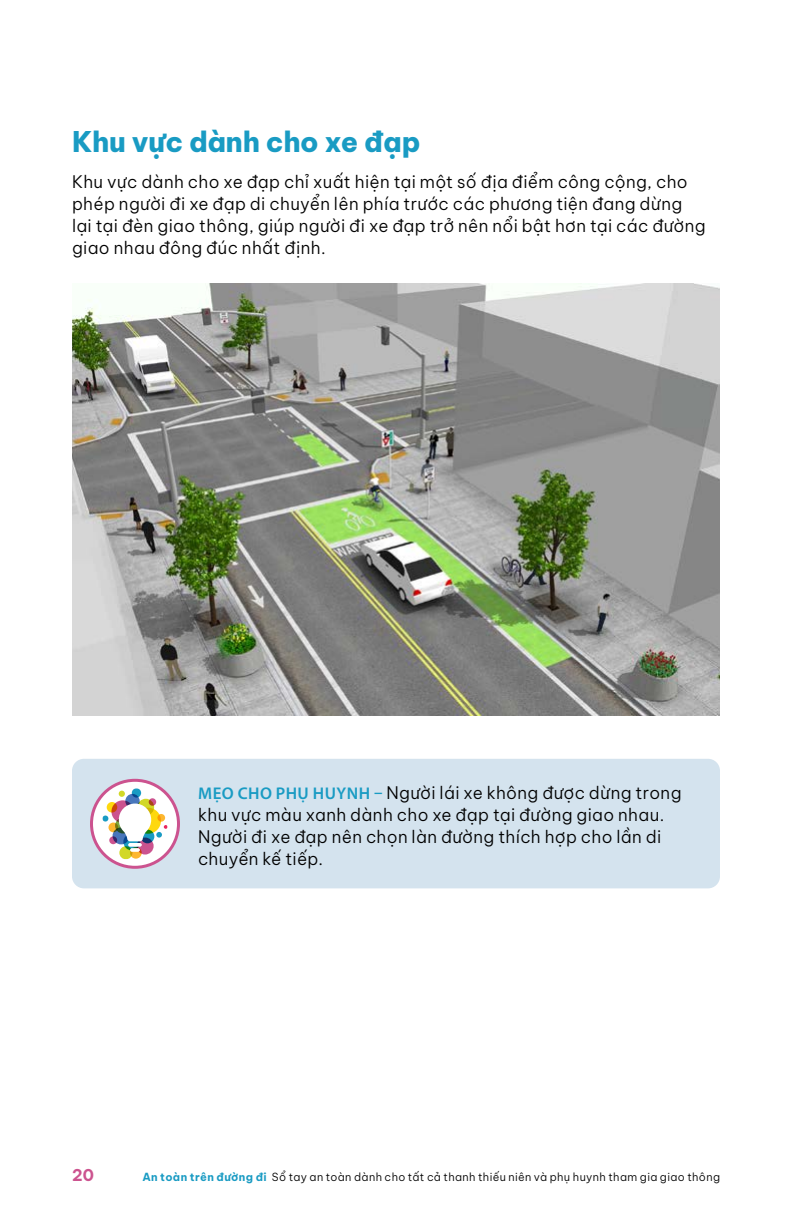
<style>
.page{position:relative;width:792px;height:1224px;background:#fff}
.page>*{position:absolute;margin:0;border:0;box-sizing:border-box;transform-origin:0 0}
._2_Section_Subhead_1{font:800 28px "Be Vietnam Pro";letter-spacing:-.01em;color:#199bc3}
.Body_Text{font:300 17px/22px "Be Vietnam Pro";letter-spacing:.02em;color:#000}
.Parent_Tip{font:300 17px/22px "Be Vietnam Pro";letter-spacing:.02em;color:#000}
.t1{font:700 16px "Be Vietnam Pro";color:#cc538f}
.t2{font:300 11px "Be Vietnam Pro";letter-spacing:.035em;color:#000}
.s1{font-family:"Myriad Pro";font-weight:600;color:#199bc3}
.s2{font-weight:700;color:#199bc3}
</style>
<div class="page">
<img style="left:72px;top:283px;width:648px;height:432px">
<div style="left:72px;top:759px;width:648px;height:129px;background:#d4e3ee;border-radius:12px"></div>
<div style="left:92px;top:780px;width:86px;height:87px;background:#fff;border-radius:50%"></div>
<div style="left:125px;top:794px;width:15px;height:14px;background:#4876bb;border-radius:50%"></div>
<svg style="left:137px;top:799px;width:17px;height:16px"></svg>
<div style="left:113px;top:827px;width:17px;height:17px;background:#4876bb;border-radius:50%"></div>
<svg style="left:137px;top:838px;width:17px;height:17px"></svg>
<div style="left:119px;top:846px;width:13px;height:13px;background:#d2d827;border-radius:50%"></div>
<svg style="left:108px;top:823px;width:10px;height:9px"></svg>
<svg style="left:141px;top:830px;width:13px;height:13px"></svg>
<svg style="left:119px;top:791px;width:6px;height:6px"></svg>
<svg style="left:111px;top:800px;width:23px;height:23px"></svg>
<svg style="left:123px;top:833px;width:17px;height:17px"></svg>
<svg style="left:130px;top:847px;width:12px;height:12px"></svg>
<svg style="left:115px;top:818px;width:16px;height:15px"></svg>
<svg style="left:107px;top:802px;width:10px;height:11px"></svg>
<svg style="left:149px;top:798px;width:7px;height:8px"></svg>
<svg style="left:132px;top:788px;width:9px;height:10px"></svg>
<svg style="left:102px;top:816px;width:6px;height:6px"></svg>
<svg style="left:109px;top:836px;width:8px;height:8px"></svg>
<svg style="left:119px;top:804px;width:49px;height:37px"></svg>
<svg style="left:128px;top:843px;width:14px;height:4px"></svg>
<svg style="left:130px;top:848px;width:10px;height:4px"></svg>
<div style="left:90px;top:779px;width:90px;height:90px;border:3px solid #cc538f;border-radius:50%"></div>
<h2 class="_2_Section_Subhead_1" style="left:72px;top:118px;width:350px">Khu vực dành cho xe đạp</h2>
<p class="Body_Text" style="left:72px;top:169px;width:635px">Khu vực dành cho xe đạp chỉ xuất hiện tại một số địa điểm công cộng, cho phép người đi xe đạp di chuyển lên phía trước các phương tiện đang dừng lại tại đèn giao thông, giúp người đi xe đạp trở nên nổi bật hơn tại các đường giao nhau đông đúc nhất định.</p>
<p class="Parent_Tip" style="left:198px;top:780px;width:485px"><span class="s1">MẸO CHO PHỤ HUYNH –</span> Người lái xe không được dừng trong khu vực màu xanh dành cho xe đạp tại đường giao nhau.<br>Người đi xe đạp nên chọn làn đường thích hợp cho lần di chuyển kế tiếp.</p>
<p class="t1" style="left:72px;top:1161px;width:24px">20</p>
<p class="t2" style="left:142px;top:1168px;width:579px"><span class="s2">An toàn trên đường đi</span> Sổ tay an toàn dành cho tất cả thanh thiếu niên và phụ huynh tham gia giao thông</p>
</div>
